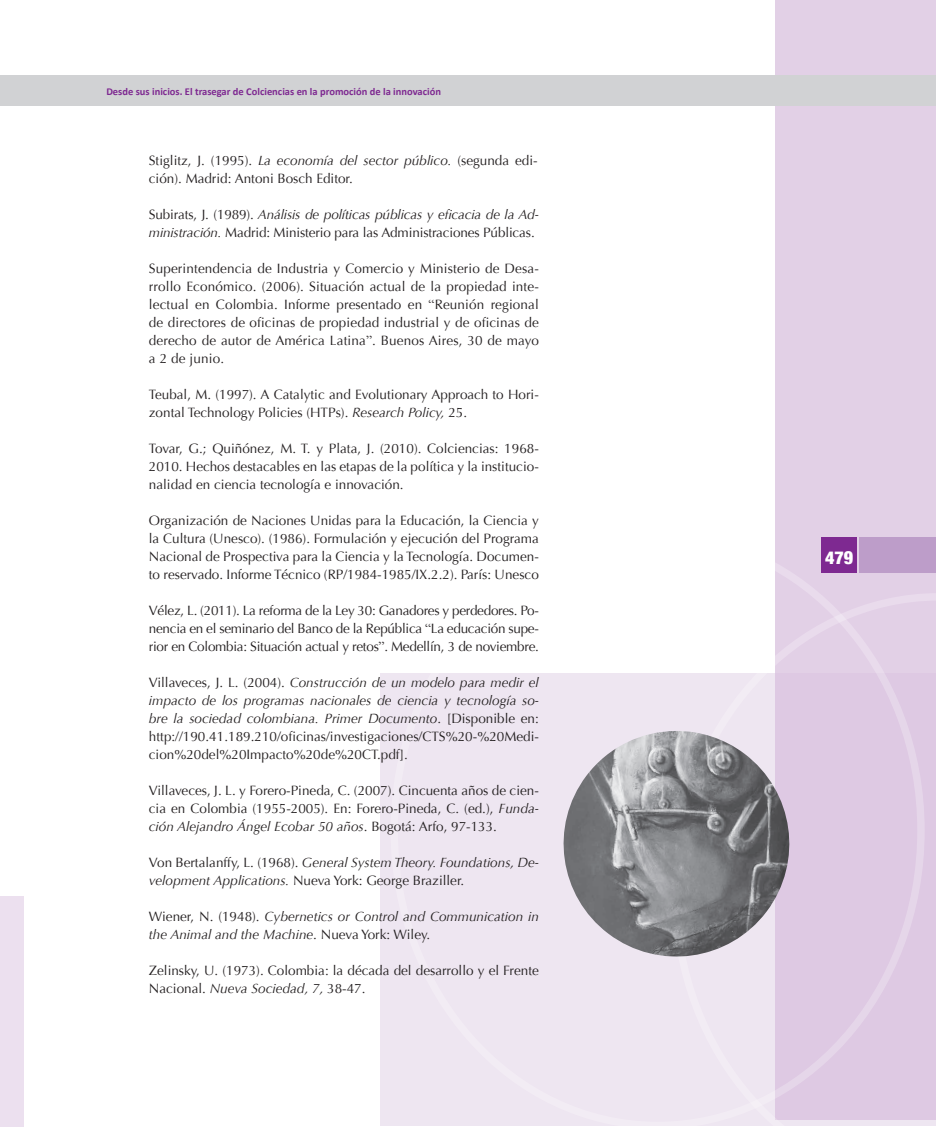
<style>
.page{position:relative;width:936px;height:1127px;background:#fff}
.page>*{position:absolute;margin:0;border:0;box-sizing:border-box;transform-origin:0 0}
.t1{font:900 condensed 18px "Helvetica Neue";color:#fff}
.t2{font:13.5px/18px "Optima";color:#231f20;text-align:justify}
.t3{font:italic 13.5px/18px "Optima";color:#231f20}
.t4{font:700 10.5px "Calibri";color:#7e2991}
.s1{font-style:italic}
.s2{font-family:"Times New Roman"}
.s3{font-style:normal}
</style>
<div class="page">
<div style="left:775px;top:0;width:160px;height:1119px;background:#e2d0e6"></div>
<svg style="left:390px;top:563px;width:428px;height:563px"></svg>
<svg style="left:671px;top:593px;width:264px;height:533px"></svg>
<div style="left:0;top:896px;width:24px;height:231px;background:#ece0ef"></div>
<img style="left:548px;top:731px;width:254px;height:240px">
<div style="left:821px;top:537px;width:36px;height:36px;background:#7e2991"></div>
<div style="left:859px;top:537px;width:76px;height:36px;background:#bd9dc9"></div>
<div style="left:0;top:75px;width:935px;height:30px;background:#d1d2d4"></div>
<p class="t4" style="left:106px;top:84px;width:336px">Desde sus inicios. El trasegar de Colciencias en la promoción de la innovación</p>
<p class="t2" style="left:149px;top:152px;width:390px">Stiglitz, J. (1995). <span class="s1">La economía del sector público.</span> (segunda edi&shy;ción). Madrid: Antoni Bosch Editor.</p>
<p class="t2" style="left:149px;top:206px;width:391px">Subirats, J. (1989). <span class="s1">Análisis de políticas públicas y eficacia de la Ad&shy;ministración.</span> Madrid: Ministerio para las Administraciones Públicas.</p>
<p class="t2" style="left:149px;top:260px;width:391px">Superintendencia de Industria y Comercio y Ministerio de Desa&shy;rrollo Económico. (2006). Situación actual de la propiedad inte&shy;lectual en Colombia. Informe presentado en <span class="s2">“</span>Reunión regional de directores de oficinas de propiedad industrial y de oficinas de derecho de autor de América Latina<span class="s2">”</span>. Buenos Aires, 30 de mayo a 2 de junio.</p>
<p class="t2" style="left:149px;top:386px;width:391px">Teubal, M. (1997). A Catalytic and Evolutionary Approach to Hori&shy;zontal Technology Policies (HTPs). <span class="s1">Research Policy,</span> 25.</p>
<p class="t2" style="left:149px;top:440px;width:391px">Tovar, G.; Quiñónez, M. T. y Plata, J. (2010). Colciencias: 1968- 2010. Hechos destacables en las etapas de la política y la institucio&shy;nalidad en ciencia tecnología e innovación.</p>
<p class="t2" style="left:149px;top:512px;width:391px">Organización de Naciones Unidas para la Educación, la Ciencia y la Cultura (Unesco). (1986). Formulación y ejecución del Programa Nacional de Prospectiva para la Ciencia y la Tecnología. Documen&shy;to reservado. Informe Técnico (RP/1984-1985/IX.2.2). París: Unesco</p>
<p class="t2" style="left:149px;top:602px;width:391px">Vélez, L. (2011). La reforma de la Ley 30: Ganadores y perdedores. Po&shy;nencia en el seminario del Banco de la República <span class="s2">“</span>La educación supe&shy;rior en Colombia: Situación actual y retos<span class="s2">”</span>. Medellín, 3 de noviembre.</p>
<p class="t2" style="left:149px;top:674px;width:391px">Villaveces, J. L. (2004). <span class="s1">Construcción de un modelo para medir el impacto de los programas nacionales de ciencia y tecnología so&shy;bre la sociedad colombiana. Primer Documento</span>. [Disponible en: http://190.41.189.210/oficinas/investigaciones/CTS%20-%20Medi&shy;cion%20del%20Impacto%20de%20CT.pdf].</p>
<p class="t2" style="left:149px;top:782px;width:391px">Villaveces, J. L. y Forero-Pineda, C. (2007). Cincuenta años de cien&shy;cia en Colombia (1955-2005). En: Forero-Pineda, C. (ed.), <span class="s1">Funda&shy;ción Alejandro Ángel Ecobar 50 años</span>. Bogotá: Arfo, 97-133.</p>
<p class="t3" style="left:149px;top:854px;width:391px"><span class="s3">Von Bertalanffy, L. (1968).</span> General System Theory. Foundations, De&shy;velopment Applications. <span class="s3">Nueva York: George Braziller.</span></p>
<p class="t3" style="left:149px;top:908px;width:391px"><span class="s3">Wiener, N. (1948).</span> Cybernetics or Control and Communication in the Animal and the Machine<span class="s3">. Nueva York: Wiley.</span></p>
<p class="t2" style="left:149px;top:962px;width:391px">Zelinsky, U. (1973). Colombia: la década del desarrollo y el Frente<br>Nacional. <span class="s1">Nueva Sociedad, 7,</span> 38-47.</p>
<h1 class="t1" style="left:825px;top:546px;width:30px">479</h1>
</div>
